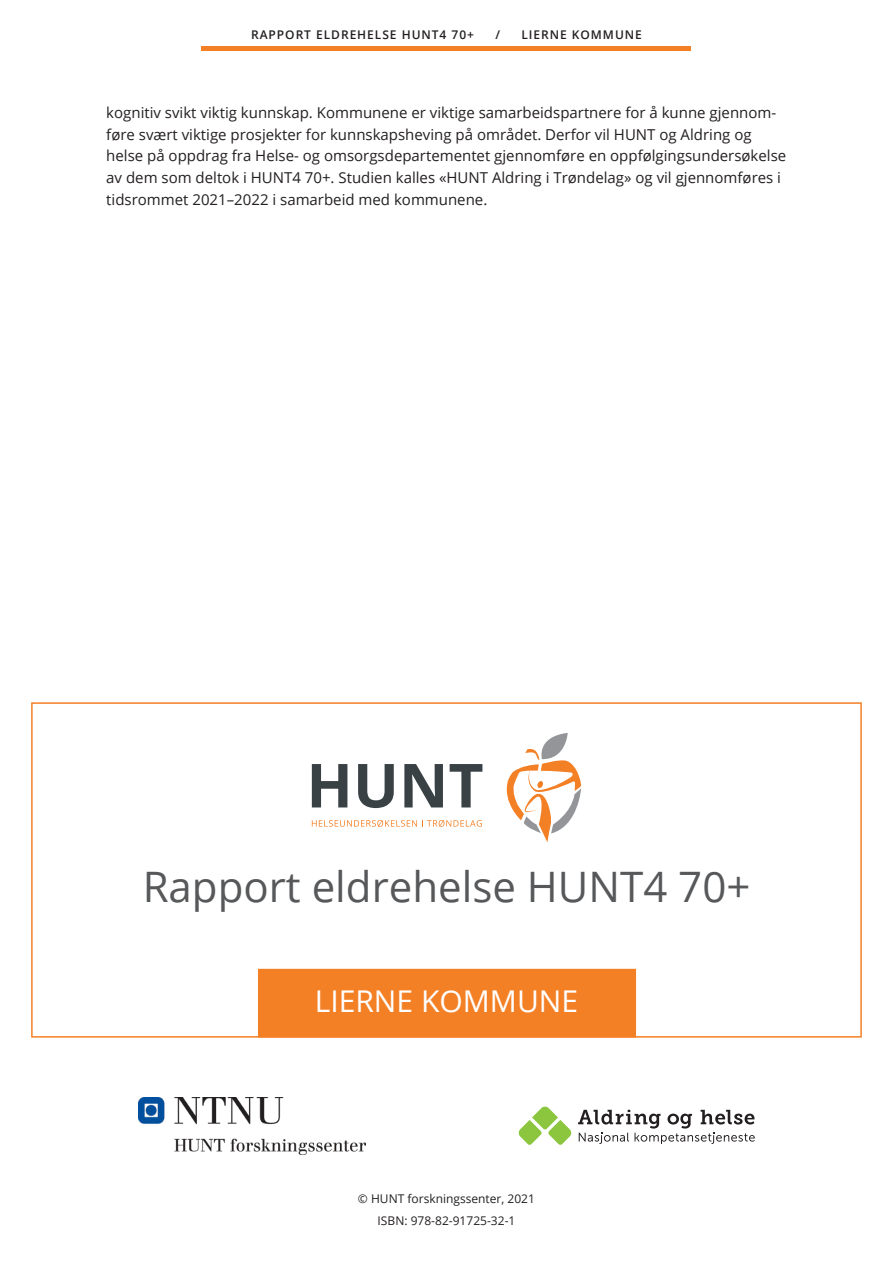
<style>
.page{position:relative;width:893px;height:1263px;background:#fff}
.page>*{position:absolute;margin:0;border:0;box-sizing:border-box;transform-origin:0 0}
.t1{font:42px "Open Sans";color:#57585a}
.t2{font:30px "Open Sans";color:#fff}
.t3{font:15px/21.8px "Open Sans";color:#231f20}
.t4{font:12px/21.8px "Open Sans";color:#231f20;text-align:center}
.t5{font:600 12px "Open Sans";letter-spacing:.08em;color:#231f20}
</style>
<div class="page">
<hr style="left:202px;top:47px;width:489px;height:4px;background:#f48026">
<div style="left:31px;top:702px;width:831px;height:335px;border:2px solid #f48026"></div>
<svg style="left:506px;top:733px;width:75px;height:109px"></svg>
<svg style="left:312px;top:820px;width:170px;height:7px"></svg>
<svg style="left:312px;top:764px;width:35px;height:43px"></svg>
<svg style="left:358px;top:764px;width:36px;height:44px"></svg>
<svg style="left:404px;top:764px;width:39px;height:43px"></svg>
<svg style="left:450px;top:764px;width:32px;height:43px"></svg>
<div style="left:258px;top:969px;width:378px;height:68px;background:#f48026"></div>
<img style="left:138px;top:1097px;width:227px;height:57px">
<svg style="left:519px;top:1106px;width:53px;height:39px"></svg>
<svg style="left:578px;top:1110px;width:177px;height:34px"></svg>
<p class="t5" style="left:251px;top:26px;width:224px">RAPPORT ELDREHELSE HUNT4 70+</p>
<p class="t5" style="left:495px;top:26px;width:6px">/</p>
<p class="t5" style="left:521px;top:26px;width:122px">LIERNE KOMMUNE</p>
<p class="t3" style="left:106px;top:101px;width:681px">kognitiv svikt viktig kunnskap. Kommunene er viktige samarbeidspartnere for å kunne gjennom&shy;føre svært viktige prosjekter for kunnskapsheving på området. Derfor vil HUNT og Aldring og helse på oppdrag fra Helse- og omsorgsdepartementet gjennomføre en oppfølgingsundersøkelse av dem som deltok i HUNT4 70+. Studien kalles «HUNT Aldring i Trøndelag» og vil gjennomføres i tidsrommet 2021–2022 i samarbeid med kommunene.</p>
<h1 class="t1" style="left:143px;top:858px;width:609px">Rapport eldrehelse HUNT4 70+</h1>
<h2 class="t2" style="left:315px;top:980px;width:265px">LIERNE KOMMUNE</h2>
<p class="t4" style="left:358px;top:1188px;width:179px">© HUNT forskningssenter, 2021<br>ISBN: 978-82-91725-32-1</p>
</div>
